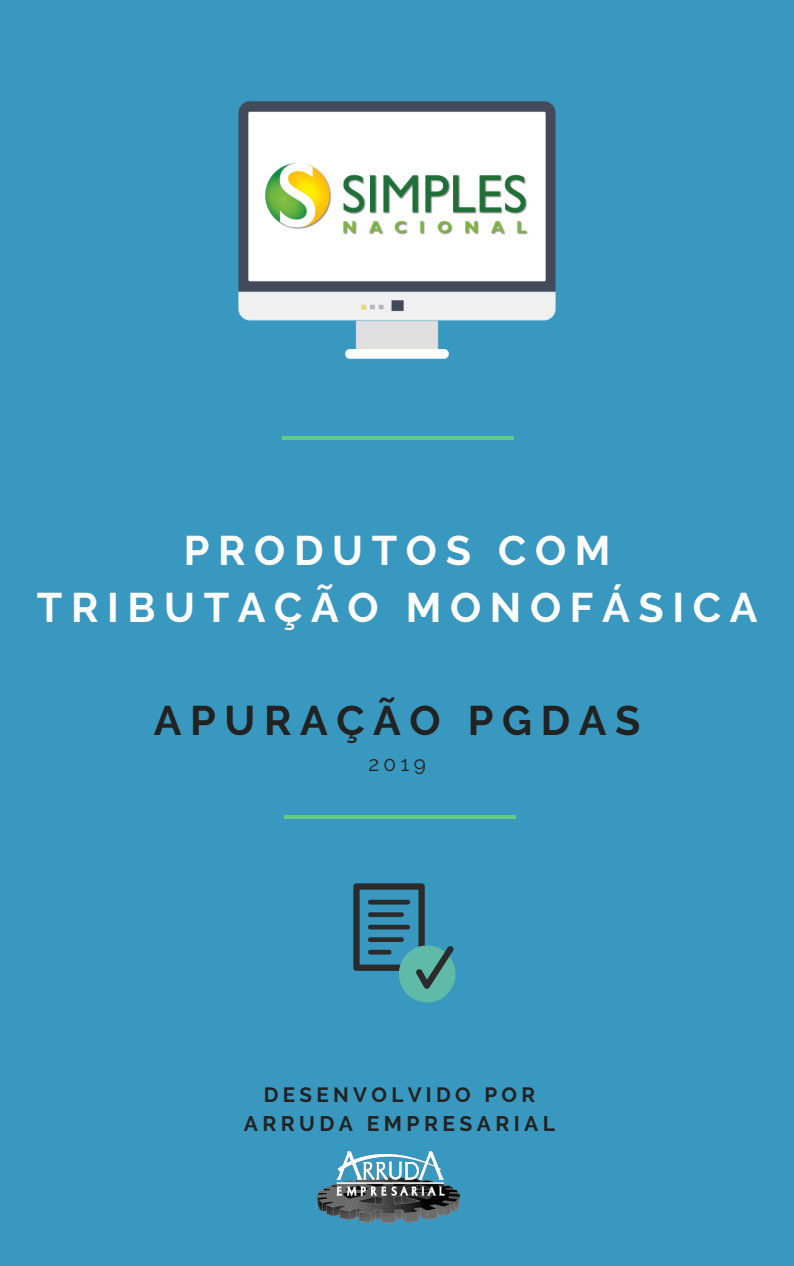
<style>
.page{position:relative;width:794px;height:1266px;background:#fff}
.page>*{position:absolute;margin:0;border:0;box-sizing:border-box;transform-origin:0 0}
.t1{font:700 41.17px/57px "Raleway";letter-spacing:.21em;color:#fff;text-align:center}
.t2{font:700 41.17px "Raleway";letter-spacing:.21em;color:#222}
.t3{font:700 21px "Raleway";letter-spacing:.21em;color:#222}
.t4{font:700 20.55px "Raleway";letter-spacing:.21em;color:#222}
.t5{font:20.55px "Raleway";color:#222}
</style>
<div class="page">
<div style="left:0;top:0;width:793px;height:1266px;background:#3898bf"></div>
<hr style="left:284px;top:816px;width:232px;height:3px;background:#61cb84">
<hr style="left:282px;top:437px;width:231px;height:3px;background:#61cb84">
<img style="left:317px;top:1151px;width:142px;height:71px">
<img style="left:353px;top:883px;width:103px;height:120px">
<img style="left:238px;top:101px;width:318px;height:258px">
<p class="t1" style="left:37px;top:522px;width:721px">PRODUTOS COM<br>TRIBUTAÇÃO MONOFÁSICA</p>
<p class="t2" style="left:154px;top:696px;width:488px">APURAÇÃO PGDAS</p>
<p class="t5" style="left:368px;top:752px;width:59px">2019</p>
<p class="t4" style="left:263px;top:1082px;width:273px">DESENVOLVIDO POR</p>
<p class="t3" style="left:244px;top:1111px;width:312px">ARRUDA EMPRESARIAL</p>
</div>
